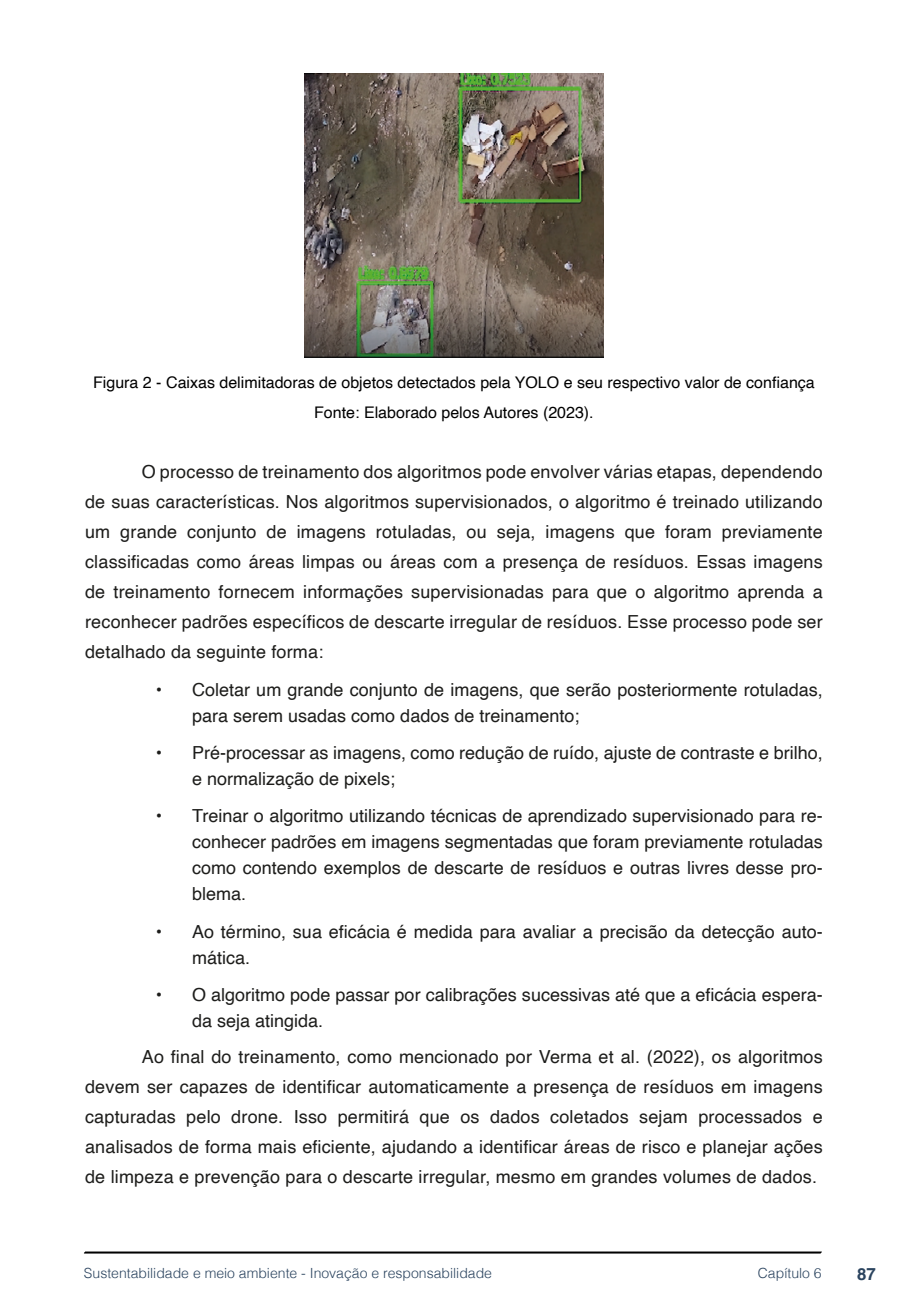
<style>
.page{position:relative;width:908px;height:1304px;background:#fff}
.page>*{position:absolute;margin:0;border:0;box-sizing:border-box;transform-origin:0 0}
.txt{font:18px/30px "Helvetica";color:#1d1d1b}
.t1{font:700 16.8px "Helvetica";color:#2b445f}
.imagens_graf_tab{font:16px "Helvetica";color:#000}
.t2{font:300 14px "Helvetica";color:#2b445f}
</style>
<div class="page">
<svg style="left:84px;top:1251px;width:737px;height:3px;background:#515151"></svg>
<img style="left:304px;top:74px;width:299px;height:283px">
<p class="imagens_graf_tab" style="left:93px;top:370px;width:722px">Figura 2 - Caixas delimitadoras de objetos detectados pela YOLO e seu respectivo valor de confiança</p>
<p class="imagens_graf_tab" style="left:314px;top:400px;width:281px">Fonte: Elaborado pelos Autores (2023).</p>
<p class="txt" style="left:85px;top:457px;width:738px;text-align:justify;text-indent:57px">O processo de treinamento dos algoritmos pode envolver várias etapas, dependendo de suas características. Nos algoritmos supervisionados, o algoritmo é treinado utilizando um grande conjunto de imagens rotuladas, ou seja, imagens que foram previamente classificadas como áreas limpas ou áreas com a presença de resíduos. Essas imagens de treinamento fornecem informações supervisionadas para que o algoritmo aprenda a reconhecer padrões específicos de descarte irregular de resíduos. Esse processo pode ser detalhado da seguinte forma:</p>
<p class="txt" style="left:192px;top:677px;width:632px;line-height:26px;text-indent:-36px">• Coletar um grande conjunto de imagens, que serão posteriormente rotuladas, para serem usadas como dados de treinamento;</p>
<p class="txt" style="left:192px;top:740px;width:632px;line-height:26px;text-indent:-36px">• Pré-processar as imagens, como redução de ruído, ajuste de contraste e brilho, e normalização de pixels;</p>
<p class="txt" style="left:192px;top:803px;width:632px;line-height:26px;text-align:justify;text-indent:-36px">• Treinar o algoritmo utilizando técnicas de aprendizado supervisionado para re&shy;conhecer padrões em imagens segmentadas que foram previamente rotuladas como contendo exemplos de descarte de resíduos e outras livres desse pro&shy;blema.</p>
<p class="txt" style="left:192px;top:919px;width:632px;line-height:26px;text-indent:-36px">• Ao término, sua eficácia é medida para avaliar a precisão da detecção auto&shy;mática.</p>
<p class="txt" style="left:192px;top:982px;width:632px;line-height:26px;text-indent:-36px">• O algoritmo pode passar por calibrações sucessivas até que a eficácia espera&shy;da seja atingida.</p>
<p class="txt" style="left:85px;top:1042px;width:738px;text-align:justify;text-indent:57px">Ao final do treinamento, como mencionado por Verma et al. (2022), os algoritmos devem ser capazes de identificar automaticamente a presença de resíduos em imagens capturadas pelo drone. Isso permitirá que os dados coletados sejam processados e analisados de forma mais eficiente, ajudando a identificar áreas de risco e planejar ações de limpeza e prevenção para o descarte irregular, mesmo em grandes volumes de dados.</p>
<p class="t2" style="left:84px;top:1261px;width:409px">Sustentabilidade e meio ambiente - Inovação e responsabilidade</p>
<p class="t2" style="left:757px;top:1261px;width:65px">Capítulo 6</p>
<p class="t1" style="left:856px;top:1264px;width:20px">87</p>
</div>
